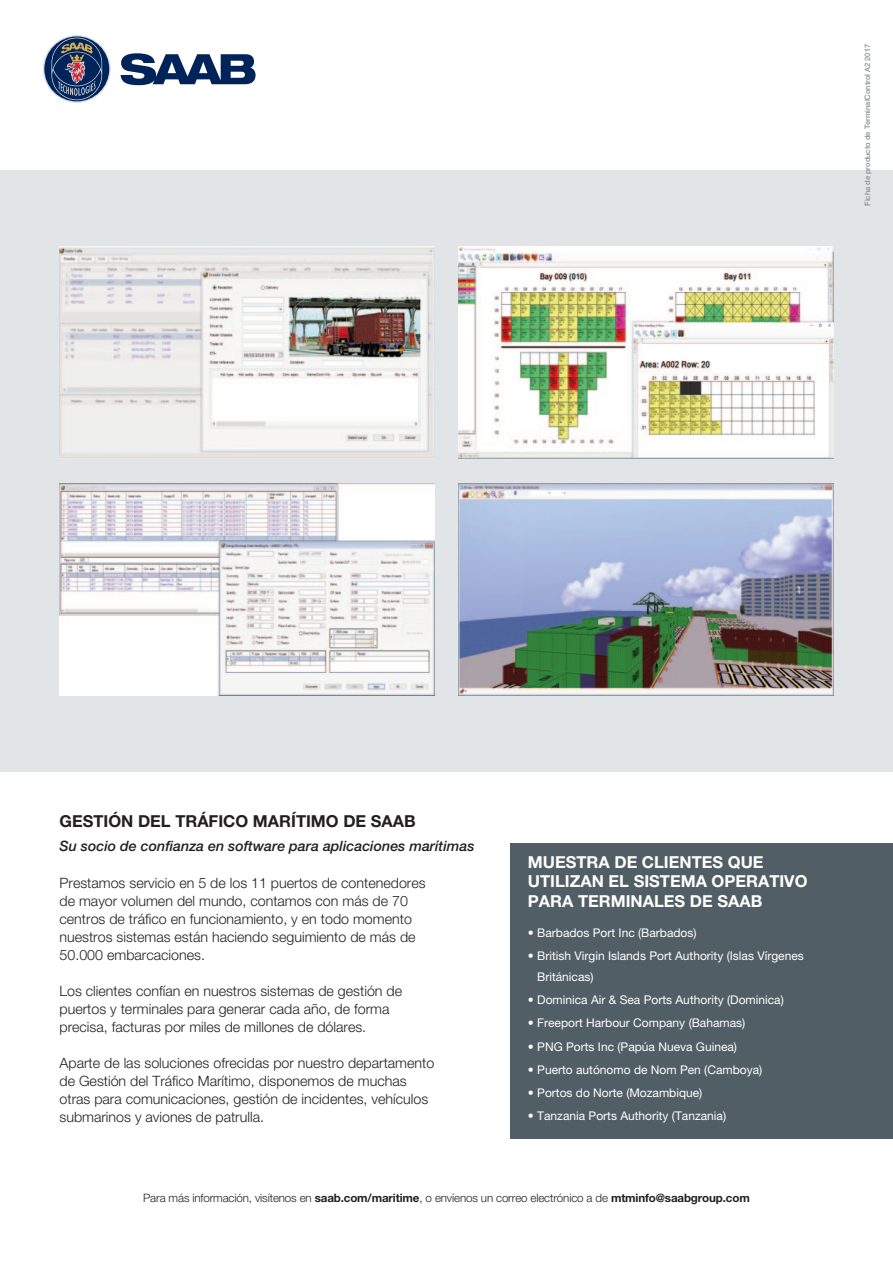
<style>
.page{position:relative;width:893px;height:1263px;background:#fff}
.page>*{position:absolute;margin:0;border:0;box-sizing:border-box;transform-origin:0 0}
.t1{font:700 16.5px/19.6px "Helvetica Neue LT Std";color:#fff}
.t2{font:700 16.5px "Helvetica Neue LT Std";color:#231f20}
.t3{font:300 14.25px/18px "Helvetica Neue LT Std";color:#231f20}
.t4{font:italic 500 14.25px "Helvetica Neue LT Std";color:#231f20}
.t5{font:12px/21px "Helvetica Neue LT Std";color:#fff}
.t6{font:300 11.55px "Helvetica Neue LT Std";letter-spacing:-.01em;color:#231f20}
.t7{font:500 7.5px "Helvetica Neue LT Std";color:#828f96}
.s1{font-weight:700}
</style>
<div class="page">
<div style="left:510px;top:843px;width:383px;height:296px;background:#525e65"></div>
<div style="left:0;top:170px;width:893px;height:602px;background:#e1e5e8"></div>
<svg style="left:43px;top:35px;width:68px;height:68px"></svg>
<svg style="left:44px;top:36px;width:65px;height:65px"></svg>
<svg style="left:51px;top:38px;width:51px;height:62px"></svg>
<svg style="left:121px;top:53px;width:135px;height:32px"></svg>
<img style="left:60px;top:246px;width:374px;height:213px">
<img style="left:458px;top:246px;width:375px;height:213px">
<img style="left:60px;top:483px;width:374px;height:213px">
<img style="left:458px;top:483px;width:376px;height:213px">
<p class="t7" style="left:863px;top:206px;width:163px;rotate:-90deg">Ficha de producto de TerminalControl A2 2017</p>
<p class="t2" style="left:60px;top:811px;width:358px">GESTIÓN DEL TRÁFICO MARÍTIMO DE SAAB</p>
<p class="t4" style="left:60px;top:837px;width:416px">Su socio de confianza en software para aplicaciones marítimas</p>
<p class="t3" style="left:60px;top:875px;width:368px">Prestamos servicio en 5 de los 11 puertos de contenedores de mayor volumen del mundo, contamos con más de 70 centros de tráfico en funcionamiento, y en todo momento nuestros sistemas están haciendo seguimiento de más de 50.000 embarcaciones.</p>
<p class="t3" style="left:60px;top:983px;width:344px">Los clientes confían en nuestros sistemas de gestión de puertos y terminales para generar cada año, de forma precisa, facturas por miles de millones de dólares.</p>
<p class="t3" style="left:60px;top:1055px;width:376px">Aparte de las soluciones ofrecidas por nuestro departamento de Gestión del Tráfico Marítimo, disponemos de muchas otras para comunicaciones, gestión de incidentes, vehículos submarinos y aviones de patrulla.</p>
<p class="t1" style="left:528px;top:852px;width:281px">MUESTRA DE CLIENTES QUE<br>UTILIZAN EL SISTEMA OPERATIVO<br>PARA TERMINALES DE SAAB</p>
<p class="t5" style="left:528px;top:923px;width:170px">• Barbados Port Inc (Barbados)</p>
<p class="t5" style="left:537px;top:947px;width:268px;text-indent:-9px">• British Virgin Islands Port Authority (Islas Vírgenes<br>Británicas)</p>
<p class="t5" style="left:528px;top:991px;width:257px">• Dominica Air &amp; Sea Ports Authority (Dominica)</p>
<p class="t5" style="left:528px;top:1014px;width:219px">• Freeport Harbour Company (Bahamas)</p>
<p class="t5" style="left:528px;top:1037px;width:211px">• PNG Ports Inc (Papúa Nueva Guinea)</p>
<p class="t5" style="left:528px;top:1060px;width:236px">• Puerto autónomo de Nom Pen (Camboya)</p>
<p class="t5" style="left:528px;top:1083px;width:176px">• Portos do Norte (Mozambique)</p>
<p class="t5" style="left:528px;top:1106px;width:200px">• Tanzania Ports Authority (Tanzania)</p>
<p class="t6" style="left:143px;top:1194px;width:608px">Para más información, visítenos en <span class="s1">saab.com/maritime</span>, o envíenos un correo electrónico a de <span class="s1">mtminfo@saabgroup.com</span></p>
</div>
